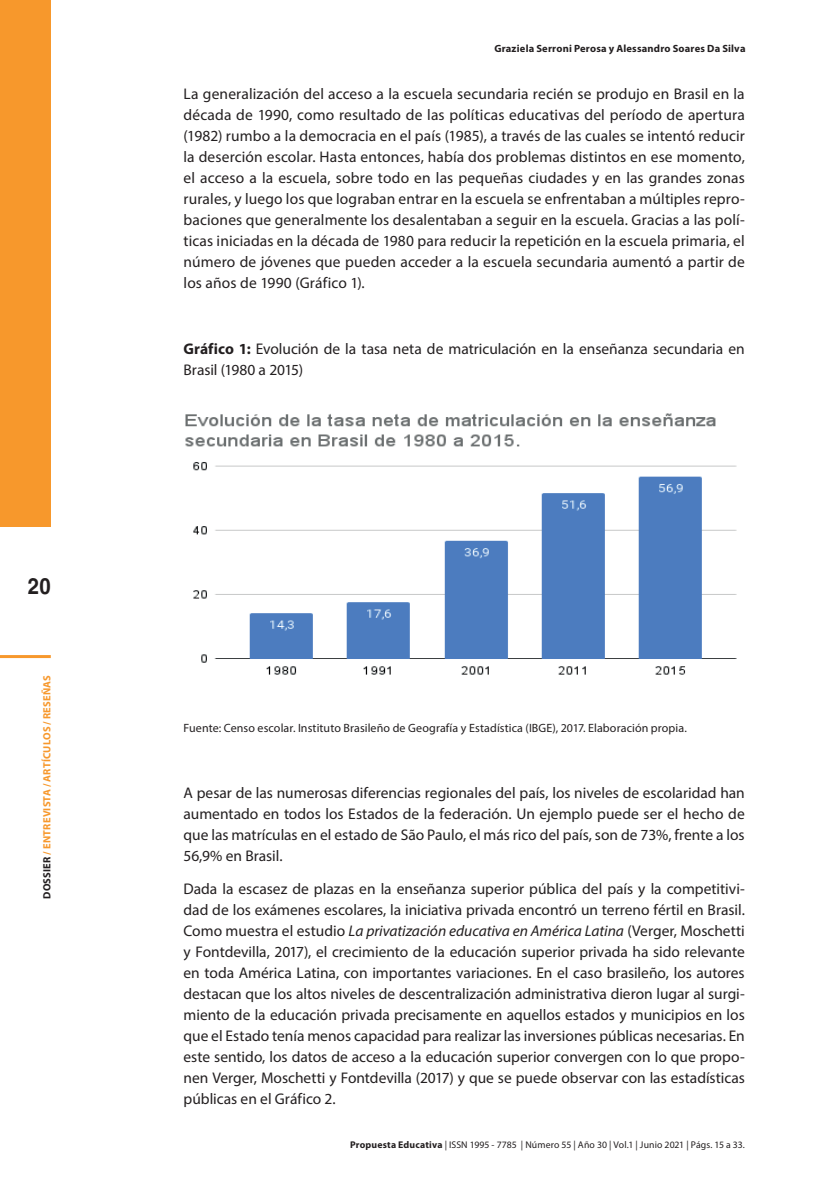
<style>
.page{position:relative;width:830px;height:1191px;background:#fff}
.page>*{position:absolute;margin:0;border:0;box-sizing:border-box;transform-origin:0 0}
.t1{font:700 22.5px "Helvetica LT Std";color:#231f20;scale:.9 1}
.t2{font:15.45px/21px "Myriad Pro";color:#231f20;text-align:justify}
.t3{font:12px "Myriad Pro";letter-spacing:.01em;color:#231f20}
.t4{font:700 10.5px "Myriad Pro";letter-spacing:.02em;color:#231f20}
.t5{font:700 10.5px "Myriad Pro";letter-spacing:.015em;color:#f7982c}
.t6{font:9.75px "Myriad Pro";letter-spacing:.01em;color:#231f20}
.s1{color:#231f20}
.s2{font-weight:700}
.s3{font-style:italic}
</style>
<div class="page">
<div style="left:0;top:0;width:51px;height:527px;background:#f7982c"></div>
<hr style="left:0;top:655px;width:51px;height:3px;background:#f7982c">
<img style="left:185px;top:413px;width:552px;height:262px">
<h1 class="t1" style="left:28px;top:572px;width:27px">20</h1>
<p class="t5" style="left:41px;top:898px;width:225px;rotate:-90deg"><span class="s1">DOSSIER</span> / ENTREVISTA / ARTÍCULOS / RESEÑAS</p>
<p class="t4" style="left:494px;top:43px;width:252px">Graziela Serroni Perosa y Alessandro Soares Da Silva</p>
<p class="t2" style="left:183px;top:83px;width:562px">La generalización del acceso a la escuela secundaria recién se produjo en Brasil en la década de 1990, como resultado de las políticas educativas del período de apertura (1982) rumbo a la democracia en el país (1985), a través de las cuales se intentó reducir la deserción escolar. Hasta entonces, había dos problemas distintos en ese momento, el acceso a la escuela, sobre todo en las pequeñas ciudades y en las grandes zonas rurales, y luego los que lograban entrar en la escuela se enfrentaban a múltiples repro&shy;baciones que generalmente los desalentaban a seguir en la escuela. Gracias a las polí&shy;ticas iniciadas en la década de 1980 para reducir la repetición en la escuela primaria, el número de jóvenes que pueden acceder a la escuela secundaria aumentó a partir de los años de 1990 (Gráfico 1).</p>
<p class="t2" style="left:183px;top:338px;width:562px"><span class="s2">Gráfico 1:</span> Evolución de la tasa neta de matriculación en la enseñanza secundaria en<br>Brasil (1980 a 2015)</p>
<p class="t3" style="left:183px;top:721px;width:504px">Fuente: Censo escolar. Instituto Brasileño de Geografía y Estadística (IBGE), 2017. Elaboración propia.</p>
<p class="t2" style="left:183px;top:782px;width:562px">A pesar de las numerosas diferencias regionales del país, los niveles de escolaridad han aumentado en todos los Estados de la federación. Un ejemplo puede ser el hecho de que las matrículas en el estado de São Paulo, el más rico del país, son de 73%, frente a los 56,9% en Brasil.</p>
<p class="t2" style="left:183px;top:878px;width:562px">Dada la escasez de plazas en la enseñanza superior pública del país y la competitivi&shy;dad de los exámenes escolares, la iniciativa privada encontró un terreno fértil en Brasil.<br>Como muestra el estudio <span class="s3">La privatización educativa en América Latina</span> (Verger, Moschetti y Fontdevilla, 2017), el crecimiento de la educación superior privada ha sido relevante en toda América Latina, con importantes variaciones. En el caso brasileño, los autores destacan que los altos niveles de descentralización administrativa dieron lugar al surgi&shy;miento de la educación privada precisamente en aquellos estados y municipios en los que el Estado tenía menos capacidad para realizar las inversiones públicas necesarias. En este sentido, los datos de acceso a la educación superior convergen con lo que propo&shy;nen Verger, Moschetti y Fontdevilla (2017) y que se puede observar con las estadísticas públicas en el Gráfico 2.</p>
<p class="t6" style="left:350px;top:1139px;width:396px"><span class="s2">Propuesta Educativa</span> | ISSN 1995 - 7785 | Número 55 | Año 30 | Vol.1 | Junio 2021 | Págs. 15 a 33.</p>
</div>
